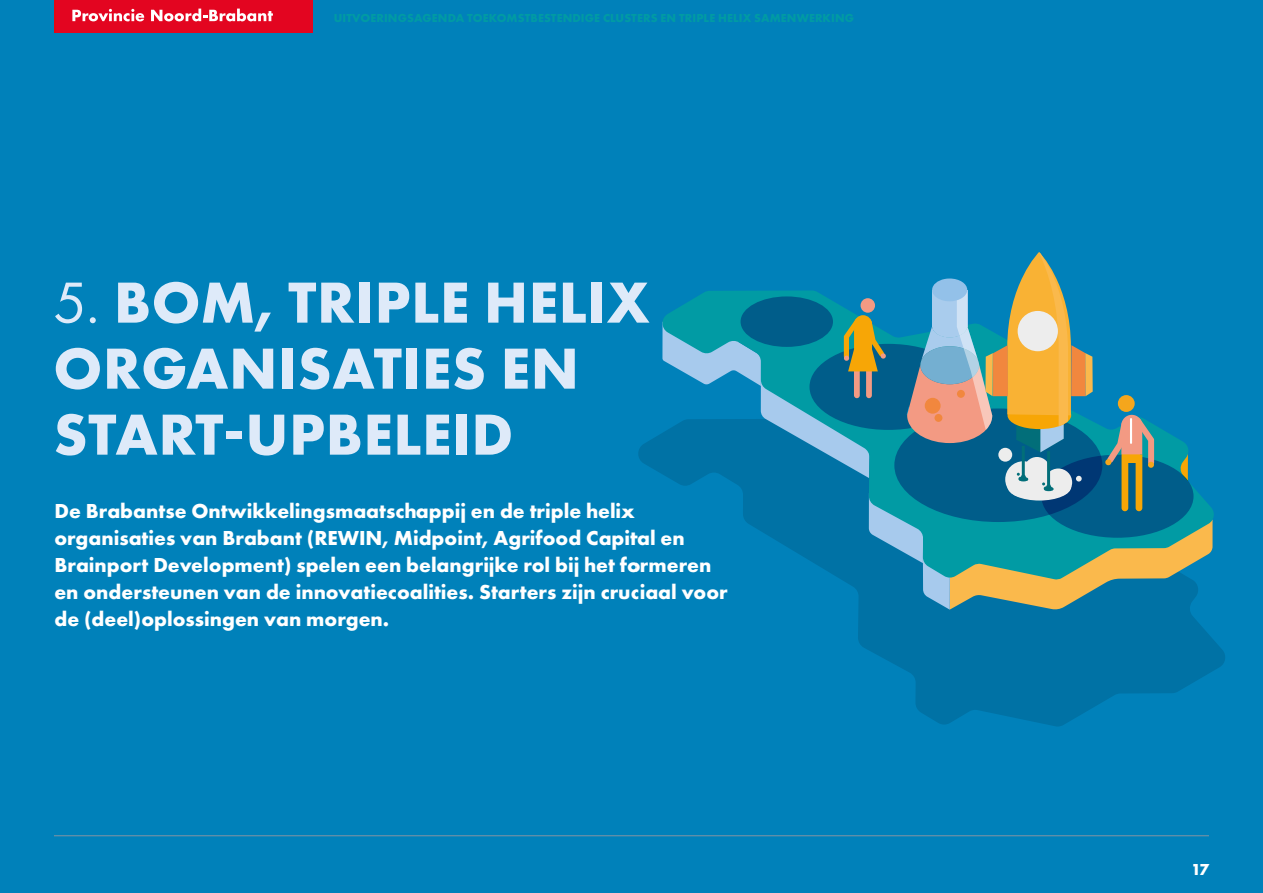
<style>
.page{position:relative;width:1263px;height:893px;background:#0081ba}
.page>*{position:absolute;margin:0;border:0;box-sizing:border-box;transform-origin:0 0}
.t1{font:700 60px/66px "Futura PT";letter-spacing:.01em;color:#deeaf9}
.intro{font:700 21px/27px "Futura PT";color:#fff}
.t2{font:700 16.5px "Futura PT";color:#fff}
.t3{font:700 12px "Futura PT";letter-spacing:.01em;color:#009ba4}
.s1{font-weight:400}
</style>
<div class="page">
<svg style="left:638px;top:434px;width:587px;height:292px"></svg>
<svg style="left:662px;top:252px;width:550px;height:358px"></svg>
<hr style="left:54px;top:835px;width:1155px;height:1px;background:#8494a2">
<div style="left:56px;top:1px;width:257px;height:32px;background:#e30520"></div>
<svg style="left:72px;top:9px;width:72px;height:12px"></svg>
<svg style="left:151px;top:9px;width:122px;height:12px"></svg>
<hr style="left:54px;top:0;width:259px;height:3px;background:#e30613">
<hr style="left:56px;top:0;width:257px;height:3px;background:#e30520">
<p class="t3" style="left:334px;top:10px;width:522px">UITVOERINGSAGENDA TOEKOMSTBESTENDIGE CLUSTERS EN TRIPLE HELIX SAMENWERKING</p>
<h2 class="t1" style="left:53px;top:268px;width:598px"><span class="s1">5.</span> BOM, TRIPLE HELIX<br>ORGANISATIES EN<br>START-UPBELEID</h2>
<p class="intro" style="left:54px;top:497px;width:675px">De Brabantse Ontwikkelingsmaatschappij en de triple helix organisaties van Brabant (REWIN, Midpoint, Agrifood Capital en Brainport Development) spelen een belangrijke rol bij het formeren en ondersteunen van de innovatiecoalities. Starters zijn cruciaal voor de (deel)oplossingen van morgen.</p>
<p class="t2" style="left:1191px;top:859px;width:19px">17</p>
</div>
